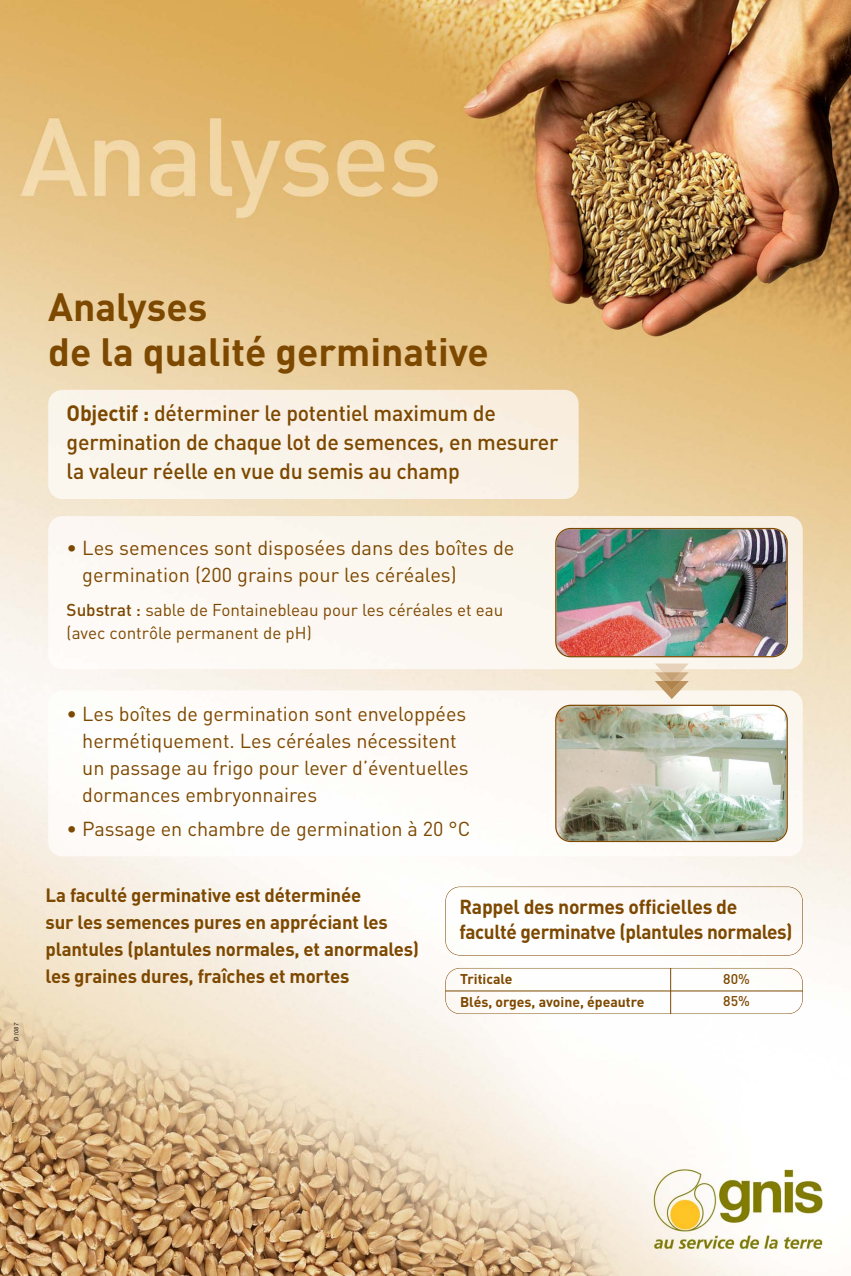
<style>
.page{position:relative;width:851px;height:1276px;background:#fff}
.page>*{position:absolute;margin:0;border:0;box-sizing:border-box;transform-origin:0 0}
.t1{font:700 39px/45px "DIN";color:#7d4800}
.t2{font:500 22px/29px "DIN";letter-spacing:-.01em;color:#7d4800;scale:.96 1}
.t3{font:20px/27px "DIN";color:#7d4800}
.t4{font:700 20px/25px "DIN";letter-spacing:-.02em;color:#7d4800}
.t5{font:700 19px/27px "DIN";letter-spacing:-.01em;color:#7d4800}
.t6{font:17px/23px "DIN";color:#7d4800}
.t7{font:700 14px "DIN";color:#7d4800}
.t8{font:500 14px "DIN";color:#7d4800}
.t9{font:italic 6px "Helvetica Neue";color:#231f20}
.s1{font-weight:700}
.s2{font-weight:500}
</style>
<div class="page">
<img style="left:0;top:0;width:850px;height:1276px">
<div style="left:48px;top:390px;width:530px;height:109px;background:#f9f2e9"></div>
<div style="left:445px;top:968px;width:357px;height:46px;border:1px solid #7d4800;border-radius:15px"></div>
<hr style="left:670px;top:968px;width:1px;height:46px;background:#7d4800">
<hr style="left:445px;top:990px;width:357px;height:1px;background:#7d4800">
<img style="left:48px;top:516px;width:754px;height:153px">
<img style="left:48px;top:690px;width:754px;height:166px">
<img style="left:555px;top:528px;width:232px;height:129px">
<img style="left:555px;top:663px;width:232px;height:179px">
<div style="left:445px;top:886px;width:357px;height:69px;border:1px solid #7d4800;border-radius:15px"></div>
<p class="t9" style="left:14px;top:1040px;width:19px;rotate:-90deg">D1087</p>
<h1 class="t1" style="left:48px;top:289px;width:442px">Analyses<br>de la qualité germinative</h1>
<p class="t2" style="left:67px;top:401px;width:513px"><span class="s1">Objectif :</span> déterminer le potentiel maximum de germination de chaque lot de semences, en mesurer la valeur réelle en vue du semis au champ</p>
<p class="t3" style="left:82px;top:536px;width:434px;text-indent:-16px">• Les semences sont disposées dans des boîtes de germination (200 grains pour les céréales)</p>
<p class="t6" style="left:67px;top:601px;width:438px"><span class="s2">Substrat :</span> sable de Fontainebleau pour les céréales et eau (avec contrôle permanent de pH)</p>
<p class="t3" style="left:82px;top:702px;width:388px;text-indent:-16px">• Les boîtes de germination sont enveloppées hermétiquement. Les céréales nécessitent un passage au frigo pour lever d’éventuelles dormances embryonnaires</p>
<p class="t3" style="left:67px;top:817px;width:405px">• Passage en chambre de germination à 20 °C</p>
<p class="t5" style="left:46px;top:883px;width:375px">La faculté germinative est déterminée<br>sur les semences pures en appréciant les plantules (plantules normales, et anormales) les graines dures, fraîches et mortes</p>
<p class="t4" style="left:459px;top:896px;width:334px">Rappel des normes officielles de faculté germinatve (plantules normales)</p>
<p class="t7" style="left:460px;top:974px;width:54px">Triticale</p>
<p class="t8" style="left:723px;top:973px;width:28px">80%</p>
<p class="t7" style="left:460px;top:996px;width:186px">Blés, orges, avoine, épeautre</p>
<p class="t8" style="left:723px;top:996px;width:28px">85%</p>
</div>
